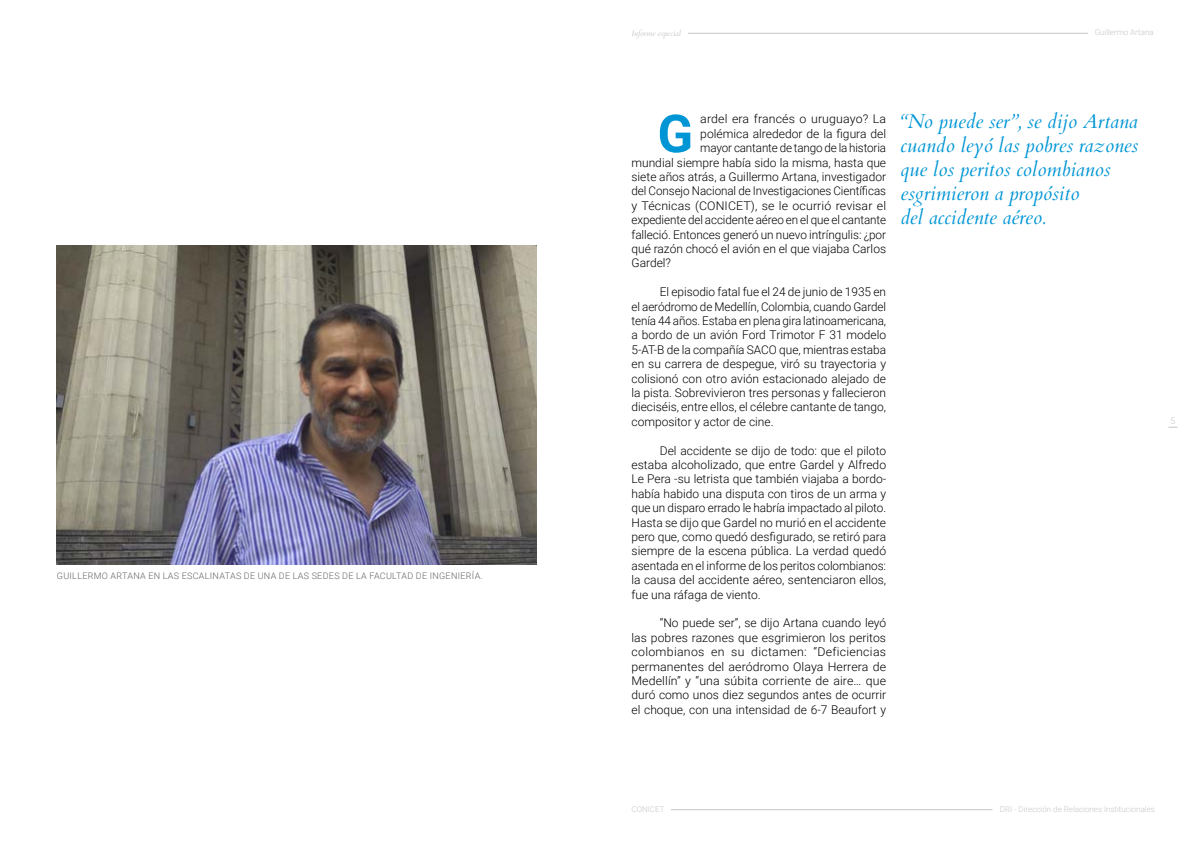
<style>
.page{position:relative;width:1191px;height:842px;background:#fff}
.page>*{position:absolute;margin:0;border:0;box-sizing:border-box;transform-origin:0 0}
.t1{font:700 52.5px "Roboto";color:#0096d5}
.t2{font:italic 20px/24px "Cardo";color:#0096d5}
.t3{font:300 12px/14.4px "Roboto";color:#000;text-align:justify}
.t4{font:300 9px "Roboto";letter-spacing:.035em;color:#646363}
.t5{font:300 9px "Roboto Mono";color:#c6c6c6}
.t6{font:300 8px "Roboto";color:#c6c6c6}
.t7{font:italic 8px "Cardo";color:#c6c6c6}
</style>
<div class="page">
<hr style="left:688px;top:33px;width:400px;height:1px;background:#c6c6c6">
<hr style="left:671px;top:809px;width:321px;height:1px;background:#c6c6c6">
<img style="left:57px;top:246px;width:480px;height:318px">
<p class="t4" style="left:57px;top:570px;width:427px">GUILLERMO ARTANA EN LAS ESCALINATAS DE UNA DE LAS SEDES DE LA FACULTAD DE INGENIERÍA.</p>
<p class="t7" style="left:631px;top:29px;width:51px">Informe especial</p>
<p class="t6" style="left:1094px;top:26px;width:61px">Guillermo Artana</p>
<h1 class="t1" style="left:657px;top:97px;width:37px">G</h1>
<p class="t3" style="left:700px;top:111px;width:187px">ardel era francés o uruguayo? La</p>
<p class="t3" style="left:700px;top:126px;width:187px">polémica alrededor de la figura del</p>
<p class="t3" style="left:700px;top:140px;width:187px">mayor cantante de tango de la historia</p>
<p class="t3" style="left:631px;top:155px;width:256px">mundial siempre había sido la misma, hasta que</p>
<p class="t3" style="left:631px;top:169px;width:256px">siete años atrás, a Guillermo Artana, investigador</p>
<p class="t3" style="left:631px;top:183px;width:256px">del Consejo Nacional de Investigaciones Científicas</p>
<p class="t3" style="left:631px;top:198px;width:256px">y Técnicas (CONICET), se le ocurrió revisar el</p>
<p class="t3" style="left:631px;top:212px;width:256px">expediente del accidente aéreo en el que el cantante</p>
<p class="t3" style="left:631px;top:227px;width:256px">falleció. Entonces generó un nuevo intríngulis: ¿por</p>
<p class="t3" style="left:631px;top:241px;width:256px">qué razón chocó el avión en el que viajaba Carlos</p>
<p class="t3" style="left:631px;top:255px;width:41px">Gardel?</p>
<p class="t3" style="left:631px;top:284px;width:256px;text-indent:28px">El episodio fatal fue el 24 de junio de 1935 en el aeródromo de Medellín, Colombia, cuando Gardel tenía 44 años. Estaba en plena gira latinoamericana, a bordo de un avión Ford Trimotor F 31 modelo 5-AT-B de la compañía SACO que, mientras estaba en su carrera de despegue, viró su trayectoria y colisionó con otro avión estacionado alejado de la pista. Sobrevivieron tres personas y fallecieron dieciséis, entre ellos, el célebre cantante de tango, compositor y actor de cine.</p>
<p class="t3" style="left:631px;top:443px;width:256px;text-indent:28px">Del accidente se dijo de todo: que el piloto estaba alcoholizado, que entre Gardel y Alfredo Le Pera -su letrista que también viajaba a bordo&shy;había habido una disputa con tiros de un arma y que un disparo errado le habría impactado al piloto.<br>Hasta se dijo que Gardel no murió en el accidente pero que, como quedó desfigurado, se retiró para siempre de la escena pública. La verdad quedó asentada en el informe de los peritos colombianos: la causa del accidente aéreo, sentenciaron ellos, fue una ráfaga de viento.</p>
<p class="t3" style="left:631px;top:615px;width:256px;text-indent:28px">“No puede ser”, se dijo Artana cuando leyó las pobres razones que esgrimieron los peritos colombianos en su dictamen: “Deficiencias permanentes del aeródromo Olaya Herrera de Medellín” y “una súbita corriente de aire… que duró como unos diez segundos antes de ocurrir el choque, con una intensidad de 6-7 Beaufort y</p>
<h2 class="t2" style="left:900px;top:109px;width:239px">“No puede ser”, se dijo Artana cuando leyó las pobres razones que los peritos colombianos esgrimieron a propósito<br>del accidente aéreo.</h2>
<p class="t5" style="left:1170px;top:414px;width:7px">5</p>
<p class="t6" style="left:631px;top:803px;width:35px">CONICET</p>
<p class="t6" style="left:1000px;top:803px;width:156px">DRI - Dirección de Relaciones Institucionales</p>
</div>
